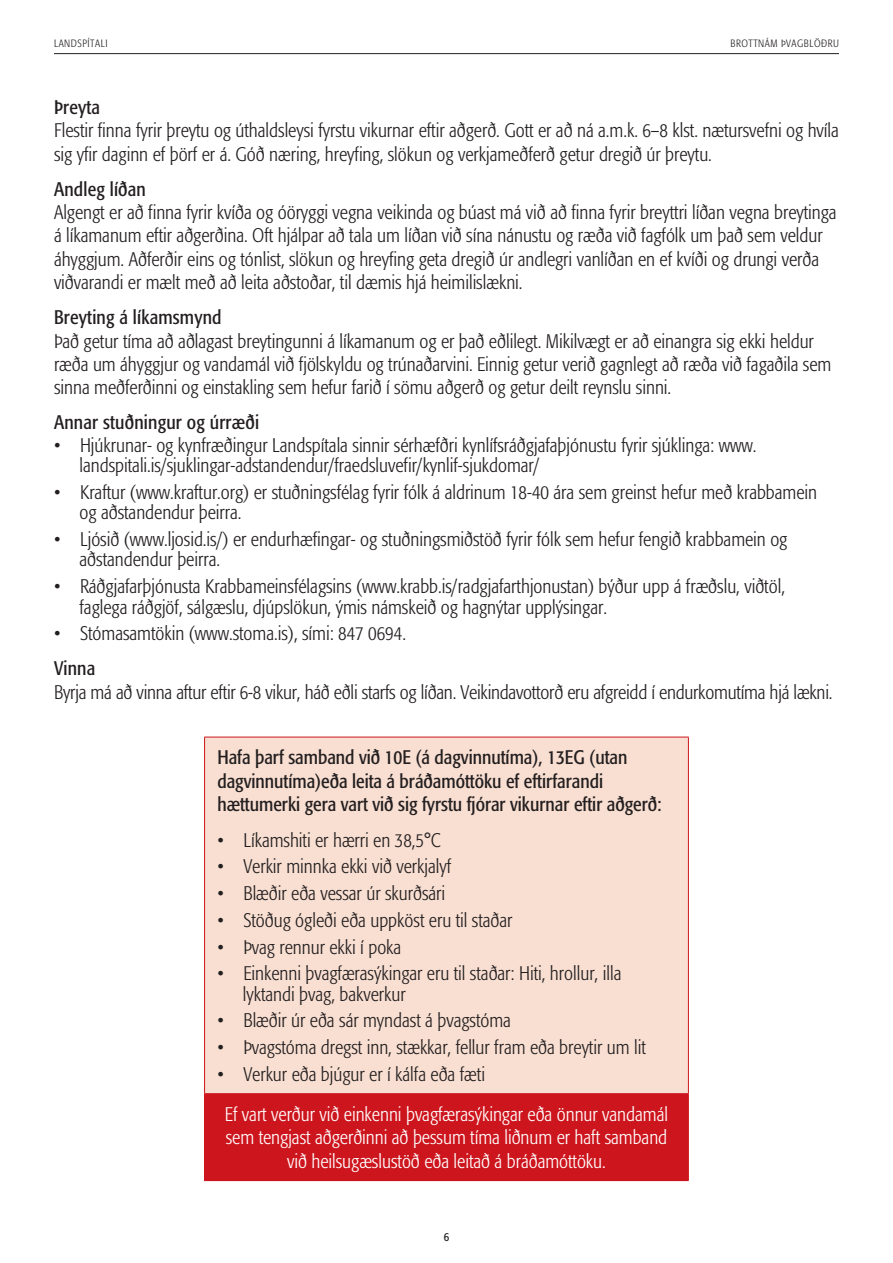
<style>
.page{position:relative;width:893px;height:1263px;background:#fff}
.page>*{position:absolute;margin:0;border:0;box-sizing:border-box;transform-origin:0 0}
.Meginmál_formata_lig{font:300 condensed 19.5px/23.4px "Formata";color:#231f20}
.Meginmál_formata_lig-2{font:condensed 19.5px/23.4px "Formata";color:#231f20}
.Meginmál_formata_lig-3{font:300 condensed 19.5px/23.4px "Formata";color:#fff;text-align:center}
.Millifyrirsagnir{font:condensed 19.5px "Formata";letter-spacing:.01em;color:#231f20}
.t1{font:condensed 12px "Formata";color:#231f20}
.t2{font:300 condensed 10.5px "Formata";letter-spacing:.05em;color:#231f20}
</style>
<div class="page">
<hr style="left:54px;top:53px;width:785px;height:1px;background:#231f20">
<div style="left:205px;top:737px;width:483px;height:357px;background:#f9dfd2"></div>
<div style="left:205px;top:1094px;width:483px;height:86px;background:#cd151d"></div>
<hr style="left:204px;top:737px;width:485px;height:1px;background:#cd151d">
<hr style="left:204px;top:737px;width:1px;height:356px;background:#cd151d">
<hr style="left:688px;top:737px;width:1px;height:356px;background:#cd151d">
<hr style="left:204px;top:1093px;width:485px;height:1px;background:#cd151d">
<hr style="left:204px;top:1094px;width:1px;height:86px;background:#cd151d">
<hr style="left:688px;top:1094px;width:1px;height:86px;background:#cd151d">
<hr style="left:204px;top:1180px;width:485px;height:1px;background:#cd151d">
<p class="t2" style="left:54px;top:37px;width:55px">LANDSPÍTALI</p>
<p class="t2" style="left:730px;top:37px;width:110px">BROTTNÁM ÞVAGBLÖÐRU</p>
<p class="Millifyrirsagnir" style="left:54px;top:95px;width:48px">Þreyta</p>
<p class="Meginmál_formata_lig" style="left:54px;top:119px;width:786px">Flestir finna fyrir þreytu og úthaldsleysi fyrstu vikurnar eftir aðgerð. Gott er að ná a.m.k. 6–8 klst. nætursvefni og hvíla sig yfir daginn ef þörf er á. Góð næring, hreyfing, slökun og verkjameðferð getur dregið úr þreytu.</p>
<p class="Millifyrirsagnir" style="left:54px;top:177px;width:93px">Andleg líðan</p>
<p class="Meginmál_formata_lig" style="left:54px;top:201px;width:784px">Algengt er að finna fyrir kvíða og óöryggi vegna veikinda og búast má við að finna fyrir breyttri líðan vegna breytinga á líkamanum eftir aðgerðina. Oft hjálpar að tala um líðan við sína nánustu og ræða við fagfólk um það sem veldur áhyggjum. Aðferðir eins og tónlist, slökun og hreyfing geta dregið úr andlegri vanlíðan en ef kvíði og drungi verða viðvarandi er mælt með að leita aðstoðar, til dæmis hjá heimilislækni.</p>
<p class="Millifyrirsagnir" style="left:54px;top:306px;width:169px">Breyting á líkamsmynd</p>
<p class="Meginmál_formata_lig" style="left:54px;top:329px;width:779px">Það getur tíma að aðlagast breytingunni á líkamanum og er það eðlilegt. Mikilvægt er að einangra sig ekki heldur ræða um áhyggjur og vandamál við fjölskyldu og trúnaðarvini. Einnig getur verið gagnlegt að ræða við fagaðila sem sinna meðferðinni og einstakling sem hefur farið í sömu aðgerð og getur deilt reynslu sinni.</p>
<p class="Millifyrirsagnir" style="left:54px;top:411px;width:207px">Annar stuðningur og úrræði</p>
<p class="Meginmál_formata_lig" style="left:80px;top:435px;width:678px;line-height:20.4px;text-indent:-26px">• Hjúkrunar- og kynfræðingur Landspítala sinnir sérhæfðri kynlífsráðgjafaþjónustu fyrir sjúklinga: www. landspitali.is/sjuklingar-adstandendur/fraedsluvefir/kynlif-sjukdomar/</p>
<p class="Meginmál_formata_lig" style="left:80px;top:482px;width:739px;line-height:20.4px;text-indent:-26px">• Kraftur (www.kraftur.org) er stuðningsfélag fyrir fólk á aldrinum 18-40 ára sem greinst hefur með krabbamein og aðstandendur þeirra.</p>
<p class="Meginmál_formata_lig" style="left:80px;top:529px;width:709px;line-height:20.4px;text-indent:-26px">• Ljósið (www.ljosid.is/) er endurhæfingar- og stuðningsmiðstöð fyrir fólk sem hefur fengið krabbamein og aðstandendur þeirra.</p>
<p class="Meginmál_formata_lig" style="left:80px;top:576px;width:707px;line-height:20.4px;text-indent:-26px">• Ráðgjafarþjónusta Krabbameinsfélagsins (www.krabb.is/radgjafarthjonustan) býður upp á fræðslu, viðtöl, faglega ráðgjöf, sálgæslu, djúpslökun, ýmis námskeið og hagnýtar upplýsingar.</p>
<p class="Meginmál_formata_lig" style="left:54px;top:622px;width:353px">• Stómasamtökin (www.stoma.is), sími: 847 0694.</p>
<p class="Millifyrirsagnir" style="left:54px;top:657px;width:43px">Vinna</p>
<p class="Meginmál_formata_lig" style="left:54px;top:680px;width:780px">Byrja má að vinna aftur eftir 6-8 vikur, háð eðli starfs og líðan. Veikindavottorð eru afgreidd í endurkomutíma hjá lækni.</p>
<p class="Meginmál_formata_lig-2" style="left:217px;top:746px;width:446px">Hafa þarf samband við 10E (á dagvinnutíma), 13EG (utan dagvinnutíma)eða leita á bráðamóttöku ef eftirfarandi hættumerki gera vart við sig fyrstu fjórar vikurnar eftir aðgerð:</p>
<p class="Meginmál_formata_lig" style="left:217px;top:828px;width:225px">• Líkamshiti er hærri en 38,5°C</p>
<p class="Meginmál_formata_lig" style="left:217px;top:855px;width:235px">• Verkir minnka ekki við verkjalyf</p>
<p class="Meginmál_formata_lig" style="left:217px;top:882px;width:229px">• Blæðir eða vessar úr skurðsári</p>
<p class="Meginmál_formata_lig" style="left:217px;top:908px;width:297px">• Stöðug ógleði eða uppköst eru til staðar</p>
<p class="Meginmál_formata_lig" style="left:217px;top:935px;width:185px">• Þvag rennur ekki í poka</p>
<p class="Meginmál_formata_lig" style="left:243px;top:963px;width:380px;line-height:20.4px;text-indent:-26px">• Einkenni þvagfærasýkingar eru til staðar: Hiti, hrollur, illa lyktandi þvag, bakverkur</p>
<p class="Meginmál_formata_lig" style="left:217px;top:1009px;width:295px">• Blæðir úr eða sár myndast á þvagstóma</p>
<p class="Meginmál_formata_lig" style="left:217px;top:1036px;width:430px">• Þvagstóma dregst inn, stækkar, fellur fram eða breytir um lit</p>
<p class="Meginmál_formata_lig" style="left:217px;top:1062px;width:269px">• Verkur eða bjúgur er í kálfa eða fæti</p>
<p class="Meginmál_formata_lig-3" style="left:225px;top:1103px;width:445px">Ef vart verður við einkenni þvagfærasýkingar eða önnur vandamál sem tengjast aðgerðinni að þessum tíma liðnum er haft samband við heilsugæslustöð eða leitað á bráðamóttöku.</p>
<p class="t1" style="left:444px;top:1230px;width:7px">6</p>
</div>
